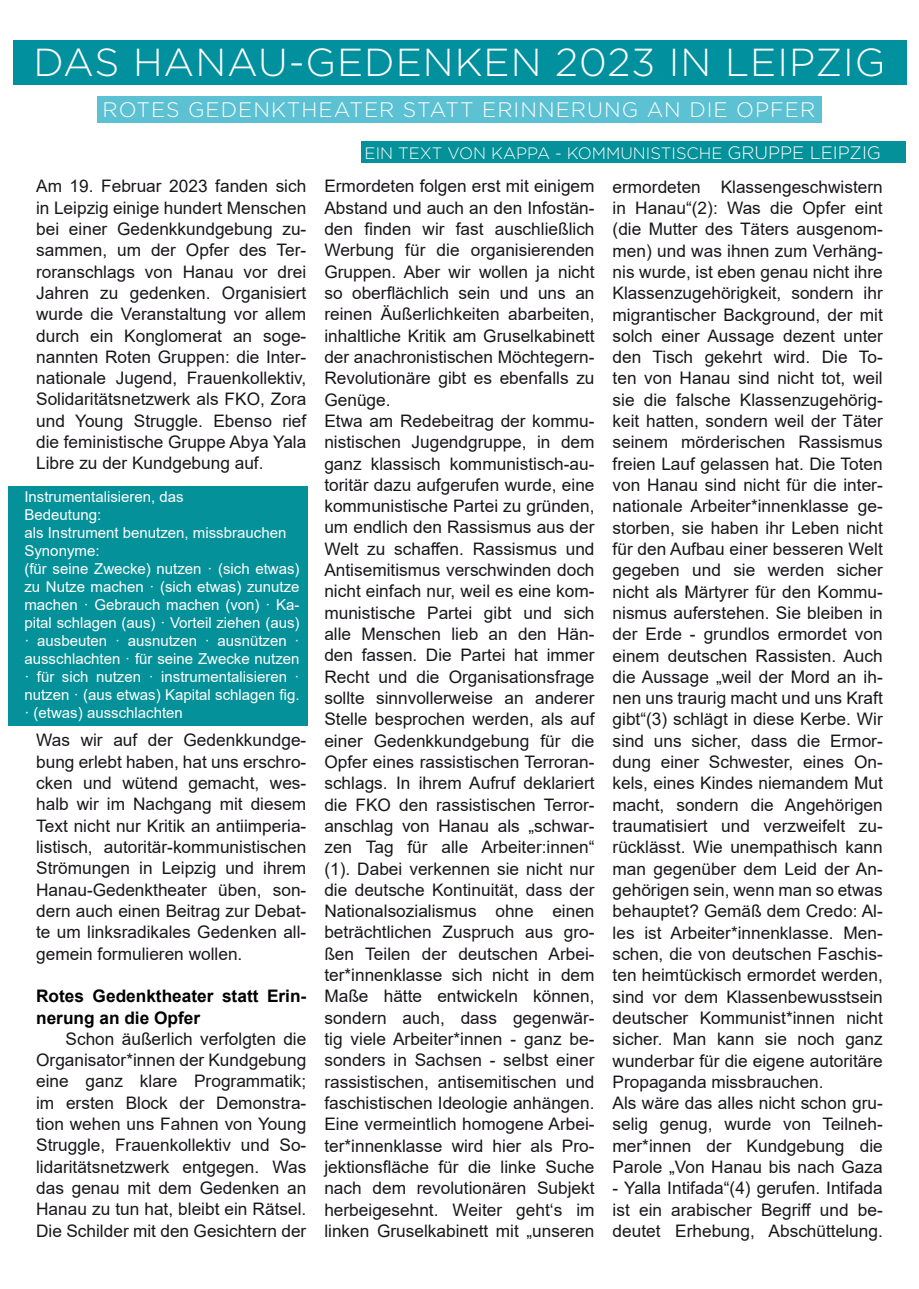
<style>
.page{position:relative;width:919px;height:1289px;background:#fff}
.page>*{position:absolute;margin:0;border:0;box-sizing:border-box;transform-origin:0 0}
.t1{font:300 39px "Gotham";letter-spacing:.025em;color:#fff}
.t2{font:300 21px "Gotham";letter-spacing:.05em;color:#fff}
.t3{font:17.25px/21.3px "Arial";color:#1a171c;text-align:justify}
.t4{font:700 17.25px/21.3px "Arial";color:#010000}
.t5{font:300 16.5px "Gotham";color:#fff}
.t6{font:15px/18px "Arial";color:#fff}
.s1{font-size:18px}
</style>
<div class="page">
<div style="left:13px;top:40px;width:893px;height:45px;background:#00909e"></div>
<div style="left:361px;top:142px;width:545px;height:21px;background:#059199"></div>
<div style="left:97px;top:96px;width:724px;height:27px;background:#5cc1d3"></div>
<div style="left:9px;top:486px;width:298px;height:239px;background:#059199"></div>
<h1 class="t1" style="left:33px;top:41px;width:853px">DAS HANAU-GEDENKEN 2023 IN LEIPZIG</h1>
<p class="t2" style="left:102px;top:98px;width:714px">ROTES GEDENKTHEATER STATT ERINNERUNG AN DIE OPFER</p>
<p class="t3" style="left:36px;top:175px;width:272px">Am 19. Februar 2023 fanden sich in Leipzig einige hundert Menschen bei einer Gedenkkundgebung zu&shy;sammen, um der Opfer des Ter&shy;roranschlags von Hanau vor drei Jahren zu gedenken. Organisiert wurde die Veranstaltung vor allem durch ein Konglomerat an soge&shy;nannten Roten Gruppen: die Inter&shy;nationale Jugend, Frauenkollektiv, Solidaritätsnetzwerk als FKO, Zora und Young Struggle. Ebenso rief die feministische Gruppe Abya Yala Libre zu der Kundgebung auf.</p>
<p class="t6" style="left:24px;top:487px;width:276px">Instrumentalisieren, das<br>Bedeutung:<br>als Instrument benutzen, missbrauchen Synonyme:<br>(für seine Zwecke) nutzen · (sich etwas) zu Nutze machen · (sich etwas) zunutze machen · Gebrauch machen (von) · Ka&shy;pital schlagen (aus) · Vorteil ziehen (aus) · ausbeuten · ausnutzen · ausnützen · ausschlachten · für seine Zwecke nutzen · für sich nutzen · instrumentalisieren · nutzen · (aus etwas) Kapital schlagen fig. · (etwas) ausschlachten</p>
<p class="t3" style="left:36px;top:729px;width:272px">Was wir auf der Gedenkkundge&shy;bung erlebt haben, hat uns erschro&shy;cken und wütend gemacht, wes&shy;halb wir im Nachgang mit diesem Text nicht nur Kritik an antiimperia&shy;listisch, autoritär-kommunistischen Strömungen in Leipzig und ihrem Hanau-Gedenktheater üben, son&shy;dern auch einen Beitrag zur Debat&shy;te um linksradikales Gedenken all&shy;gemein formulieren wollen.</p>
<p class="t4" style="left:36px;top:985px;width:272px">Rotes Gedenktheater statt Erin&shy;nerung an die Opfer</p>
<p class="t3" style="left:36px;top:1027px;width:272px;text-indent:29px">Schon äußerlich verfolgten die Organisator*innen der Kundgebung eine ganz klare Programmatik; im ersten Block der Demonstra&shy;tion wehen uns Fahnen von Young Struggle, Frauenkollektiv und So&shy;lidaritätsnetzwerk entgegen. Was das genau mit dem Gedenken an Hanau zu tun hat, bleibt ein Rätsel.<br>Die Schilder mit den Gesichtern der</p>
<p class="t5" style="left:364px;top:144px;width:518px">EIN TEXT VON KAPPA - KOMMUNISTISCHE <span class="s1">GRUPPE LEIPZIG</span></p>
<p class="t3" style="left:324px;top:176px;width:272px;text-align:left">Ermordeten folgen erst mit einigem Abstand und auch an den Infostän&shy;den finden wir fast auschließlich Werbung für die organisierenden Gruppen. Aber wir wollen ja nicht so oberflächlich sein und uns an reinen Äußerlichkeiten abarbeiten, inhaltliche Kritik am Gruselkabinett der anachronistischen Möchtegern-Revolutionäre gibt es ebenfalls zu Genüge.<br>Etwa am Redebeitrag der kommu&shy;nistischen Jugendgruppe, in dem ganz klassisch kommunistisch-au&shy;toritär dazu aufgerufen wurde, eine kommunistische Partei zu gründen, um endlich den Rassismus aus der Welt zu schaffen. Rassismus und Antisemitismus verschwinden doch nicht einfach nur, weil es eine kom&shy;munistische Partei gibt und sich alle Menschen lieb an den Hän&shy;den fassen. Die Partei hat immer Recht und die Organisationsfrage sollte sinnvollerweise an anderer Stelle besprochen werden, als auf einer Gedenkkundgebung für die Opfer eines rassistischen Terroran&shy;schlags. In ihrem Aufruf deklariert die FKO den rassistischen Terror&shy;anschlag von Hanau als „schwar&shy;zen Tag für alle Arbeiter:innen“ (1). Dabei verkennen sie nicht nur die deutsche Kontinuität, dass der Nationalsozialismus ohne einen beträchtlichen Zuspruch aus gro&shy;ßen Teilen der deutschen Arbei&shy;ter*innenklasse sich nicht in dem Maße hätte entwickeln können, sondern auch, dass gegenwär&shy;tig viele Arbeiter*innen - ganz be&shy;sonders in Sachsen - selbst einer rassistischen, antisemitischen und faschistischen Ideologie anhängen.<br>Eine vermeintlich homogene Arbei&shy;ter*innenklasse wird hier als Pro&shy;jektionsfläche für die linke Suche nach dem revolutionären Subjekt herbeigesehnt. Weiter geht‘s im linken Gruselkabinett mit „unseren</p>
<p class="t3" style="left:612px;top:176px;width:272px;text-align:left">ermordeten Klassengeschwistern in Hanau“(2): Was die Opfer eint (die Mutter des Täters ausgenom&shy;men) und was ihnen zum Verhäng&shy;nis wurde, ist eben genau nicht ihre Klassenzugehörigkeit, sondern ihr migrantischer Background, der mit solch einer Aussage dezent unter den Tisch gekehrt wird. Die To&shy;ten von Hanau sind nicht tot, weil sie die falsche Klassenzugehörig&shy;keit hatten, sondern weil der Täter seinem mörderischen Rassismus freien Lauf gelassen hat. Die Toten von Hanau sind nicht für die inter&shy;nationale Arbeiter*innenklasse ge&shy;storben, sie haben ihr Leben nicht für den Aufbau einer besseren Welt gegeben und sie werden sicher nicht als Märtyrer für den Kommu&shy;nismus auferstehen. Sie bleiben in der Erde - grundlos ermordet von einem deutschen Rassisten. Auch die Aussage „weil der Mord an ih&shy;nen uns traurig macht und uns Kraft gibt“(3) schlägt in diese Kerbe. Wir sind uns sicher, dass die Ermor&shy;dung einer Schwester, eines On&shy;kels, eines Kindes niemandem Mut macht, sondern die Angehörigen traumatisiert und verzweifelt zu&shy;rücklässt. Wie unempathisch kann man gegenüber dem Leid der An&shy;gehörigen sein, wenn man so etwas behauptet? Gemäß dem Credo: Al&shy;les ist Arbeiter*innenklasse. Men&shy;schen, die von deutschen Faschis&shy;ten heimtückisch ermordet werden, sind vor dem Klassenbewusstsein deutscher Kommunist*innen nicht sicher. Man kann sie noch ganz wunderbar für die eigene autoritäre Propaganda missbrauchen.<br>Als wäre das alles nicht schon gru&shy;selig genug, wurde von Teilneh&shy;mer*innen der Kundgebung die Parole „Von Hanau bis nach Gaza</p>
<p class="t3" style="left:612px;top:1177px;width:272px">- Yalla Intifada“(4) gerufen. Intifada ist ein arabischer Begriff und be&shy;deutet Erhebung, Abschüttelung.</p>
</div>
